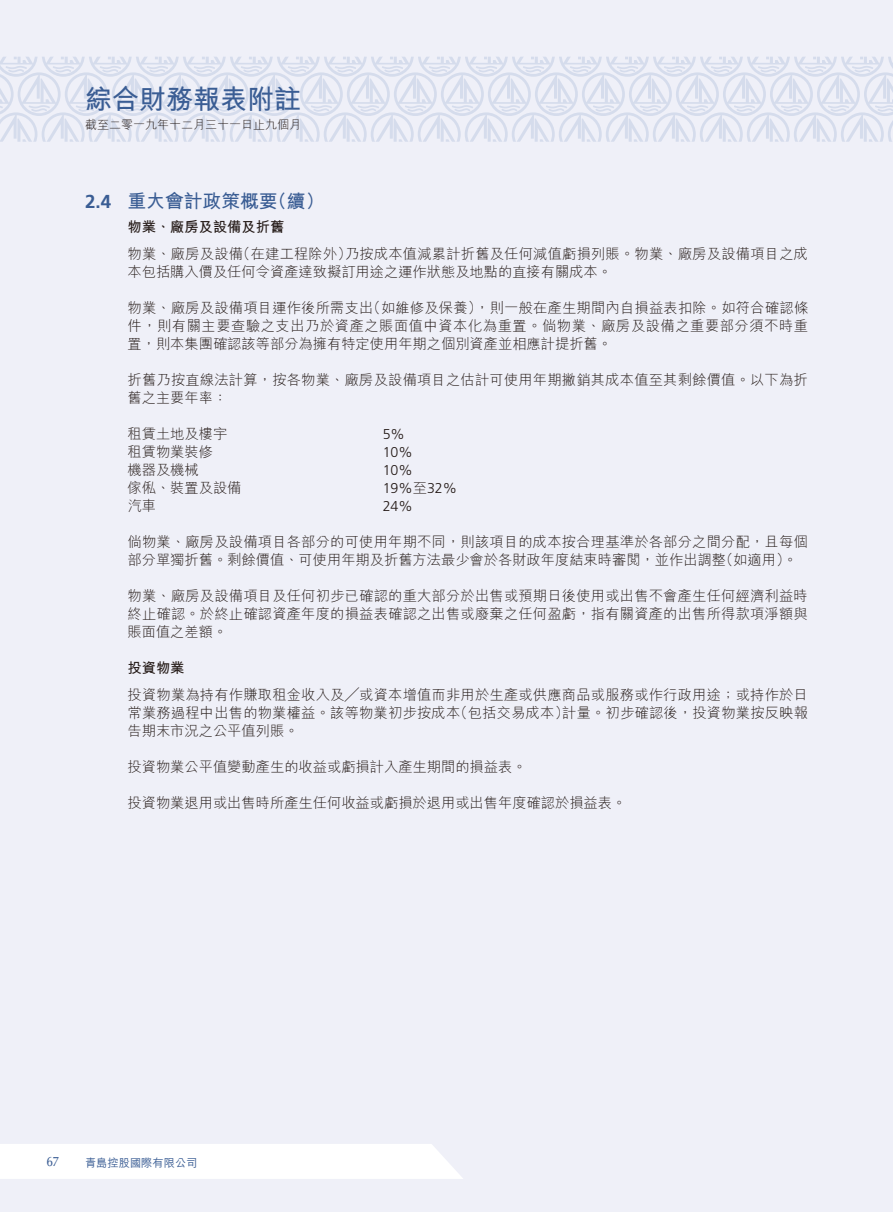
<style>
.page{position:relative;width:893px;height:1212px;background:#eff0f8}
.page>*{position:absolute;margin:0;border:0;box-sizing:border-box;transform-origin:0 0}
.t1{font:700 27px "M Hei HK";color:#3a5d94}
.t2{font:700 18.75px "M Hei HK";color:#3a5d94}
.t3{font:700 18.75px "Frutiger LT Std";color:#3a5d94}
.t4{font:300 14.25px/18px "M Hei HK";letter-spacing:.015em;color:#231916}
.t5{font:300 14.25px "Frutiger LT Std";color:#231916}
.t6{font:700 14.25px "M Hei HK";color:#231916}
.t7{font:500 13.5px "Optima LT Std";color:#3a5d94;scale:.9 1}
.t8{font:300 12px "M Hei HK";color:#231916}
.t9{font:500 11.25px "M Hei HK";color:#3a5d94}
.s1{font-family:"M Hei HK"}
</style>
<div class="page">
<svg style="left:0;top:57px;width:893px;height:85px"></svg>
<div style="left:0;top:1144px;width:463px;height:35px;background:#fff"></div>
<h1 class="t1" style="left:85px;top:80px;width:217px">綜合財務報表附註</h1>
<p class="t8" style="left:85px;top:118px;width:217px">截至二零一九年十二月三十一日止九個月</p>
<h2 class="t3" style="left:85px;top:191px;width:28px">2.4</h2>
<h2 class="t2" style="left:128px;top:188px;width:152px">重大會計政策概要</h2>
<h2 class="t2" style="left:268px;top:188px;width:58px">（續(</h2>
<p class="t6" style="left:128px;top:217px;width:158px">物業、廠房及設備及折舊</p>
<p class="t4" style="left:236px;top:245px;width:117px">（在建工程除外）</p>
<p class="t4" style="left:345px;top:245px;width:464px">乃按成本值減累計折舊及任何減值虧損列賬。物業、廠房及設備項目之成</p>
<p class="t4" style="left:128px;top:245px;width:486px">物業、廠房及設備<br>本包括購入價及任何令資產達致擬訂用途之運作狀態及地點的直接有關成本。</p>
<p class="t4" style="left:367px;top:299px;width:443px">（如維修及保養，）則一般在產生期間內自損益表扣除。如符合確認條</p>
<p class="t4" style="left:128px;top:299px;width:682px">物業、廠房及設備項目運作後所需支出<br>件，則有關主要查驗之支出乃於資產之賬面值中資本化為重置。倘物業、廠房及設備之重要部分須不時重置，則本集團確認該等部分為擁有特定使用年期之個別資產並相應計提折舊。</p>
<p class="t4" style="left:128px;top:371px;width:682px">折舊乃按直線法計算，按各物業、廠房及設備項目之估計可使用年期撇銷其成本值至其剩餘價值。以下為折舊之主要年率：</p>
<p class="t5" style="left:383px;top:426px;width:24px">5%</p>
<p class="t4" style="left:128px;top:425px;width:101px">租賃土地及樓宇</p>
<p class="t4" style="left:128px;top:443px;width:87px">租賃物業裝修</p>
<p class="t5" style="left:383px;top:444px;width:32px">10%</p>
<p class="t4" style="left:128px;top:461px;width:73px">機器及機械</p>
<p class="t5" style="left:383px;top:462px;width:32px">10%</p>
<p class="t4" style="left:128px;top:479px;width:115px">傢俬、裝置及設備</p>
<p class="t5" style="left:383px;top:480px;width:76px">19%<span class="s1">至</span>32%</p>
<p class="t4" style="left:128px;top:497px;width:30px">汽車</p>
<p class="t4" style="left:719px;top:533px;width:90px;text-indent:-591px">倘物業、廠房及設備項目各部分的可使用年期不同，則該項目的成本按合理基準於各部分之間分配，且每個（如適用。(</p>
<p class="t5" style="left:383px;top:498px;width:32px">24%</p>
<p class="t4" style="left:128px;top:551px;width:600px">部分單獨折舊。剩餘價值、可使用年期及折舊方法最少會於各財政年度結束時審閱，並作出調整</p>
<p class="t4" style="left:128px;top:587px;width:682px;text-align:justify">物業、廠房及設備項目及任何初步已確認的重大部分於出售或預期日後使用或出售不會產生任何經濟利益時終止確認。於終止確認資產年度的損益表確認之出售或廢棄之任何盈虧，指有關資產的出售所得款項淨額與賬面值之差額。</p>
<p class="t6" style="left:128px;top:657px;width:58px">投資物業</p>
<p class="t4" style="left:128px;top:686px;width:682px;text-align:right">投資物業為持有作賺取租金收入及╱或資本增值而非用於生產或供應商品或服務或作行政用途；或持作於日計量。初步確認後，投資物業按反映報</p>
<p class="t4" style="left:453px;top:704px;width:117px">（包括交易成本）</p>
<p class="t4" style="left:128px;top:704px;width:334px">常業務過程中出售的物業權益。該等物業初步按成本告期末市況之公平值列賬。</p>
<p class="t4" style="left:128px;top:758px;width:400px">投資物業公平值變動產生的收益或虧損計入產生期間的損益表。</p>
<p class="t4" style="left:128px;top:794px;width:500px">投資物業退用或出售時所產生任何收益或虧損於退用或出售年度確認於損益表。</p>
<p class="t7" style="left:47px;top:1154px;width:15px">67</p>
<p class="t9" style="left:85px;top:1154px;width:114px">青島控股國際有限公司</p>
</div>
